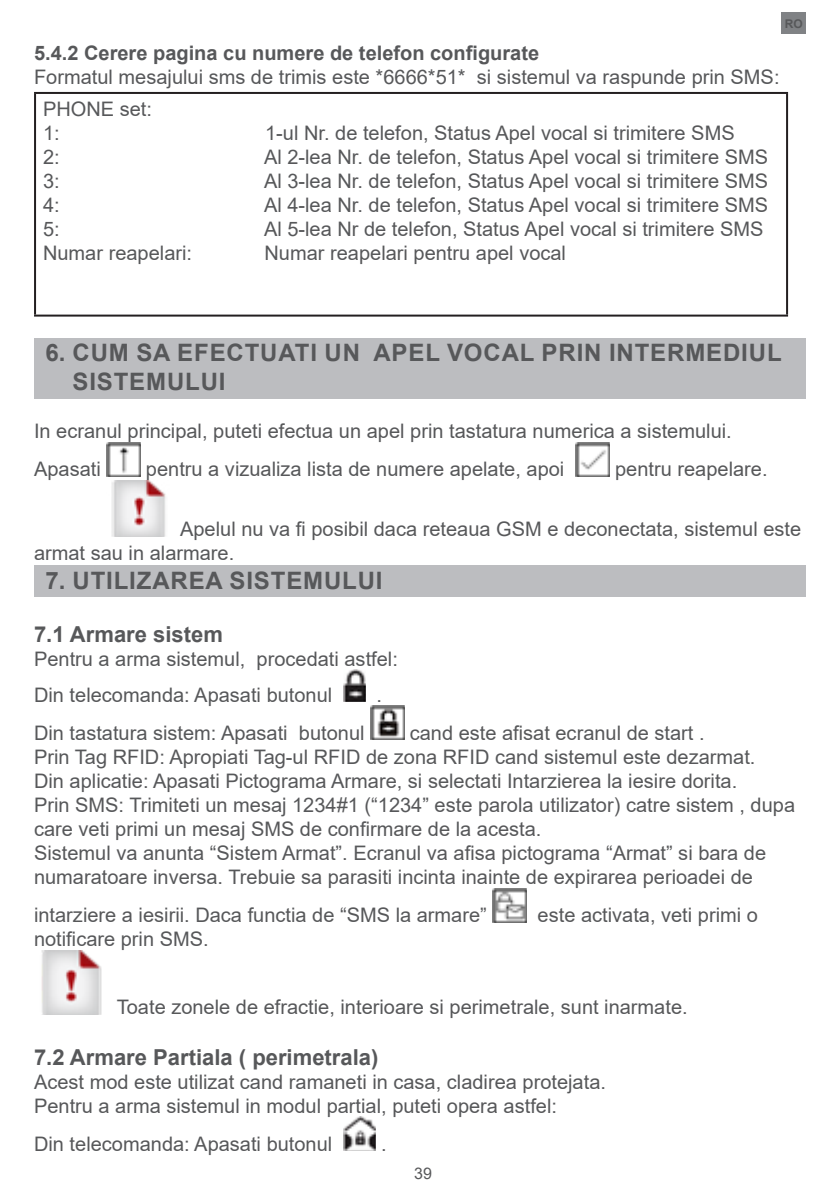
<style>
.page{position:relative;width:840px;height:1191px;background:#fff}
.page>*{position:absolute;margin:0;border:0;box-sizing:border-box;transform-origin:0 0}
.UPPERCASE_TITLE{font:700 24px "Arial";letter-spacing:.035em;color:#57585a}
.Bold{font:700 22px "Arial";color:#57585a}
.Bold-2{font:20px/24px "Arial";color:#57585a}
.Bold-3{font:700 20px "Arial";color:#57585a}
.t1{font:16px "Arial";color:#57585a}
.t2{font:700 12px "Arial";color:#57585a}
</style>
<div class="page">
<div style="left:781px;top:12px;width:24px;height:22px;background:#808285"></div>
<div style="left:34px;top:338px;width:771px;height:31px;background:#bcbdc0"></div>
<div style="left:34px;top:367px;width:771px;height:31px;background:#bcbdc0"></div>
<div style="left:34px;top:566px;width:771px;height:31px;background:#bcbdc0"></div>
<hr style="left:34px;top:92px;width:753px;height:2px;background:#231f20">
<hr style="left:34px;top:94px;width:2px;height:220px;background:#231f20">
<hr style="left:785px;top:94px;width:2px;height:220px;background:#231f20">
<hr style="left:34px;top:314px;width:753px;height:2px;background:#231f20">
<img style="left:106px;top:442px;width:34px;height:34px">
<img style="left:575px;top:442px;width:34px;height:34px">
<img style="left:111px;top:480px;width:55px;height:56px">
<img style="left:343px;top:670px;width:22px;height:32px">
<img style="left:370px;top:706px;width:34px;height:34px">
<img style="left:492px;top:888px;width:34px;height:34px">
<img style="left:41px;top:950px;width:61px;height:64px">
<img style="left:343px;top:1116px;width:32px;height:34px">
<p class="t2" style="left:784px;top:15px;width:19px">RO</p>
<p class="Bold-3" style="left:34px;top:39px;width:506px">5.4.2 Cerere pagina cu numere de telefon configurate</p>
<p class="Bold-2" style="left:34px;top:65px;width:746px">Formatul mesajului sms de trimis este *6666*51* si sistemul va raspunde prin SMS:</p>
<p class="Bold-2" style="left:43px;top:96px;width:110px">PHONE set:</p>
<p class="Bold-2" style="left:43px;top:120px;width:18px">1:</p>
<p class="Bold-2" style="left:265px;top:120px;width:471px">1-ul Nr. de telefon, Status Apel vocal si trimitere SMS</p>
<p class="Bold-2" style="left:43px;top:144px;width:18px">2:</p>
<p class="Bold-2" style="left:264px;top:144px;width:505px">Al 2-lea Nr. de telefon, Status Apel vocal si trimitere SMS</p>
<p class="Bold-2" style="left:43px;top:168px;width:18px">3:</p>
<p class="Bold-2" style="left:264px;top:168px;width:505px">Al 3-lea Nr. de telefon, Status Apel vocal si trimitere SMS</p>
<p class="Bold-2" style="left:43px;top:192px;width:18px">4:</p>
<p class="Bold-2" style="left:264px;top:192px;width:505px">Al 4-lea Nr. de telefon, Status Apel vocal si trimitere SMS</p>
<p class="Bold-2" style="left:43px;top:216px;width:18px">5:</p>
<p class="Bold-2" style="left:264px;top:216px;width:501px">Al 5-lea Nr de telefon, Status Apel vocal si trimitere SMS</p>
<p class="Bold-2" style="left:43px;top:240px;width:150px">Numar reapelari:</p>
<p class="Bold-2" style="left:264px;top:240px;width:303px">Numar reapelari pentru apel vocal</p>
<p class="UPPERCASE_TITLE" style="left:45px;top:336px;width:737px">6. CUM SA EFECTUATI UN APEL VOCAL PRIN INTERMEDIUL</p>
<p class="UPPERCASE_TITLE" style="left:72px;top:365px;width:154px">SISTEMULUI</p>
<p class="Bold-2" style="left:34px;top:412px;width:698px;line-height:38px">In ecranul principal, puteti efectua un apel prin tastatura numerica a sistemului.<br>Apasati</p>
<p class="Bold-2" style="left:146px;top:457px;width:419px">pentru a vizualiza lista de numere apelate, apoi</p>
<p class="Bold-2" style="left:614px;top:457px;width:154px">pentru reapelare.</p>
<p class="Bold-2" style="left:34px;top:517px;width:768px;text-indent:146px">Apelul nu va fi posibil daca reteaua GSM e deconectata, sistemul este armat sau in alarmare.</p>
<p class="UPPERCASE_TITLE" style="left:45px;top:564px;width:338px">7. UTILIZAREA SISTEMULUI</p>
<p class="Bold" style="left:34px;top:618px;width:190px">7.1 Armare sistem</p>
<p class="Bold-2" style="left:34px;top:647px;width:365px">Pentru a arma sistemul, procedati astfel:</p>
<p class="Bold-2" style="left:34px;top:683px;width:299px">Din telecomanda: Apasati butonul</p>
<p class="Bold-2" style="left:376px;top:683px;width:7px">.</p>
<p class="Bold-2" style="left:34px;top:721px;width:332px">Din tastatura sistem: Apasati butonul</p>
<p class="Bold-2" style="left:409px;top:721px;width:296px">cand este afisat ecranul de start .</p>
<p class="Bold-2" style="left:34px;top:745px;width:722px">Prin Tag RFID: Apropiati Tag-ul RFID de zona RFID cand sistemul este dezarmat.</p>
<p class="Bold-2" style="left:34px;top:769px;width:704px">Din aplicatie: Apasati Pictograma Armare, si selectati Intarzierea la iesire dorita.</p>
<p class="Bold-2" style="left:34px;top:793px;width:762px">Prin SMS: Trimiteti un mesaj 1234#1 (“1234” este parola utilizator) catre sistem , dupa care veti primi un mesaj SMS de confirmare de la acesta.</p>
<p class="Bold-2" style="left:34px;top:841px;width:733px">Sistemul va anunta “Sistem Armat”. Ecranul va afisa pictograma “Armat” si bara de numaratoare inversa. Trebuie sa parasiti incinta inainte de expirarea perioadei de</p>
<p class="Bold-2" style="left:34px;top:903px;width:454px">intarziere a iesirii. Daca functia de “SMS la armare”</p>
<p class="Bold-2" style="left:537px;top:903px;width:222px">este activata, veti primi o</p>
<p class="Bold-2" style="left:34px;top:927px;width:176px">notificare prin SMS.</p>
<p class="Bold-2" style="left:117px;top:995px;width:572px">Toate zonele de efractie, interioare si perimetrale, sunt inarmate.</p>
<p class="Bold" style="left:34px;top:1041px;width:345px">7.2 Armare Partiala ( perimetrala)</p>
<p class="Bold-2" style="left:34px;top:1069px;width:573px">Acest mod este utilizat cand ramaneti in casa, cladirea protejata.</p>
<p class="Bold-2" style="left:34px;top:1093px;width:524px">Pentru a arma sistemul in modul partial, puteti opera astfel:</p>
<p class="Bold-2" style="left:34px;top:1131px;width:299px">Din telecomanda: Apasati butonul</p>
<p class="Bold-2" style="left:381px;top:1131px;width:7px">.</p>
<p class="t1" style="left:414px;top:1162px;width:19px">39</p>
</div>
